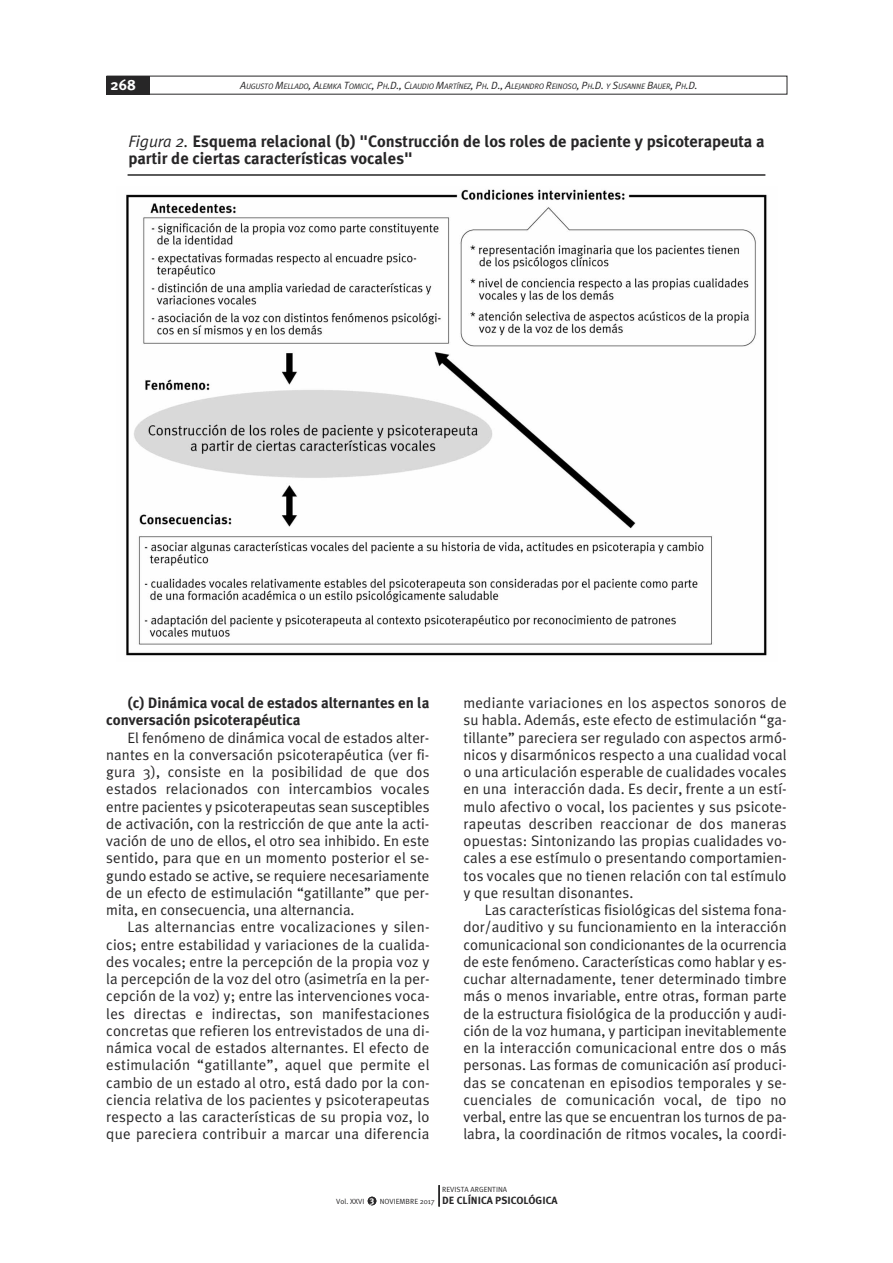
<style>
.page{position:relative;width:893px;height:1263px;background:#fff}
.page>*{position:absolute;margin:0;border:0;box-sizing:border-box;transform-origin:0 0}
.t1{font:700 16.5px/17.2px "Meta Plus";color:#272627}
.t2{font:15px/17.2px "Meta Plus Normal";letter-spacing:.01em;color:#272627;text-align:justify}
.t3{font:700 15px/17.2px "Meta Plus";color:#272627}
.t4{font:700 15px "Meta Plus";color:#fff}
.t5{font:italic 7.8px "Meta Plus Normal";letter-spacing:-.02em;color:#272627}
.t6{font:7.5px/11.4px "Meta Plus Normal";color:#272627}
.s1{font-size:10.5px}
.s2{font-family:"Meta Plus Normal";font-weight:400;font-style:italic}
.s3{font-family:"Meta Plus";font-weight:700;font-size:9px;color:#fff}
.s4{font-family:"Meta Plus";font-weight:700;font-size:10.5px}
</style>
<div class="page">
<div style="left:107px;top:76px;width:43px;height:18px;background:#272627"></div>
<hr style="left:438px;top:1185px;width:2px;height:21px;background:#272627">
<div style="left:368px;top:1197px;width:8px;height:8px;background:#272627;border-radius:50%"></div>
<img style="left:126px;top:189px;width:641px;height:467px">
<hr style="left:128px;top:174px;width:637px;height:2px;background:#272627">
<p class="t4" style="left:111px;top:76px;width:27px">268</p>
<p class="t5" style="left:240px;top:81px;width:459px"><span class="s1">A</span>UGUSTO <span class="s1">M</span>ELLADO<span class="s1">, A</span>LEMKA <span class="s1">T</span>OMICIC<span class="s1">, P</span>H<span class="s1">.D., C</span>LAUDIO <span class="s1">M</span>ARTÍNEZ<span class="s1">, P</span>H<span class="s1">. D., A</span>LEJANDRO <span class="s1">R</span>EINOSO<span class="s1">, P</span>H<span class="s1">.D.</span> Y <span class="s1">S</span>USANNE <span class="s1">B</span>AUER<span class="s1">, P</span>H<span class="s1">.D.</span></p>
<p class="t1" style="left:128px;top:132px;width:638px"><span class="s2">FIGURA 2.</span> Esquema relacional (b) "Construcción de los roles de paciente y psicoterapeuta a partir de ciertas características vocales"</p>
<p class="t3" style="left:106px;top:694px;width:325px;text-indent:21px">(c) Dinámica vocal de estados alternantes en la conversación psicoterapéutica</p>
<p class="t2" style="left:106px;top:729px;width:325px;text-indent:21px">El fenómeno de dinámica vocal de estados alter&shy;nantes en la conversación psicoterapéutica (ver fi&shy;gura 3), consiste en la posibilidad de que dos estados relacionados con intercambios vocales entre pacientes y psicoterapeutas sean susceptibles de activación, con la restricción de que ante la acti&shy;vación de uno de ellos, el otro sea inhibido. En este sentido, para que en un momento posterior el se&shy;gundo estado se active, se requiere necesariamente de un efecto de estimulación “gatillante” que per&shy;mita, en consecuencia, una alternancia.</p>
<p class="t2" style="left:106px;top:918px;width:325px;text-indent:21px">Las alternancias entre vocalizaciones y silen&shy;cios; entre estabilidad y variaciones de la cualida&shy;des vocales; entre la percepción de la propia voz y la percepción de la voz del otro (asimetría en la per&shy;cepción de la voz) y; entre las intervenciones voca&shy;les directas e indirectas, son manifestaciones concretas que refieren los entrevistados de una di&shy;námica vocal de estados alternantes. El efecto de estimulación “gatillante”, aquel que permite el cambio de un estado al otro, está dado por la con&shy;ciencia relativa de los pacientes y psicoterapeutas respecto a las características de su propia voz, lo que pareciera contribuir a marcar una diferencia</p>
<p class="t2" style="left:463px;top:694px;width:325px">mediante variaciones en los aspectos sonoros de su habla. Además, este efecto de estimulación “ga&shy;tillante” pareciera ser regulado con aspectos armó&shy;nicos y disarmónicos respecto a una cualidad vocal o una articulación esperable de cualidades vocales en una interacción dada. Es decir, frente a un estí&shy;mulo afectivo o vocal, los pacientes y sus psicote&shy;rapeutas describen reaccionar de dos maneras opuestas: Sintonizando las propias cualidades vo&shy;cales a ese estímulo o presentando comportamien&shy;tos vocales que no tienen relación con tal estímulo y que resultan disonantes.</p>
<p class="t2" style="left:463px;top:901px;width:325px;text-indent:21px">Las características fisiológicas del sistema fona&shy;dor/auditivo y su funcionamiento en la interacción comunicacional son condicionantes de la ocurrencia de este fenómeno. Características como hablar y es&shy;cuchar alternadamente, tener determinado timbre más o menos invariable, entre otras, forman parte de la estructura fisiológica de la producción y audi&shy;ción de la voz humana, y participan inevitablemente en la interacción comunicacional entre dos o más personas. Las formas de comunicación así produci&shy;das se concatenan en episodios temporales y se&shy;cuenciales de comunicación vocal, de tipo no verbal, entre las que se encuentran los turnos de pa&shy;labra, la coordinación de ritmos vocales, la coordi-</p>
<p class="t6" style="left:336px;top:1184px;width:223px;text-indent:106px">REVISTA ARGENTINA<br>Vol. XXVI <span class="s3">3</span> NOVIEMBRE 2017 <span class="s4">DE CLÍNICA PSICOLÓGICA</span></p>
</div>
